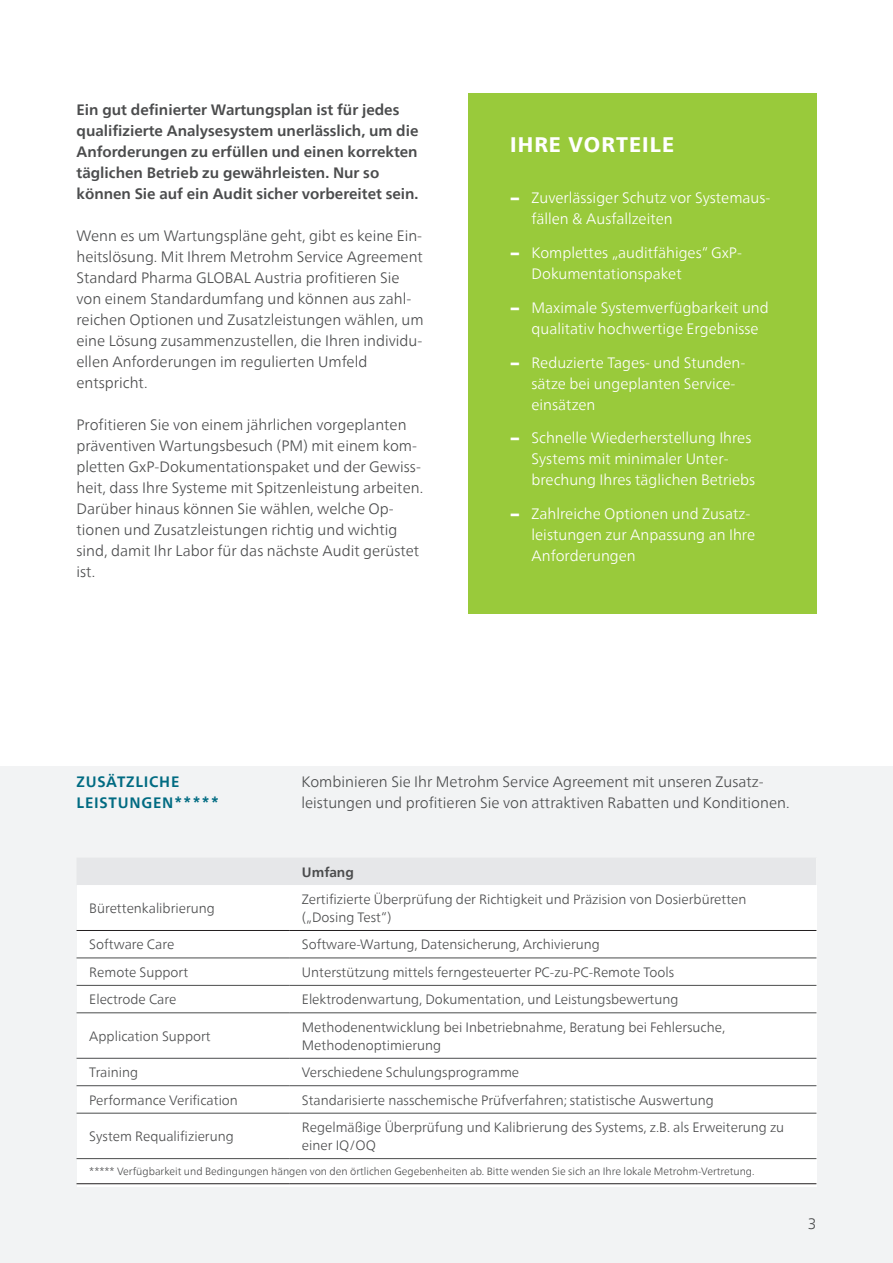
<style>
.page{position:relative;width:893px;height:1263px;background:#fff}
.page>*{position:absolute;margin:0;border:0;box-sizing:border-box;transform-origin:0 0}
.Subhead_14_20_50pt_h{font:800 21px "Neue Frutiger World";letter-spacing:.05em;color:#fff}
.Copy_10_14pt_light{font:300 15px/21px "Neue Frutiger World";color:#4b4c4d}
.t1{font:300 15px/21px "Neue Frutiger World";color:#fff}
.Copy_10_14pt_light-2{font:700 15px/21px "Neue Frutiger World";color:#4b4c4d}
._10_14_50pt_bold_upp{font:700 15px/21px "Neue Frutiger World";letter-spacing:.05em;color:#016b82}
.Table_9_12pt_light{font:300 13.5px/18px "Neue Frutiger World";color:#4b4c4d}
.Table_9_12pt_light-2{font:700 13.5px "Neue Frutiger World";color:#4b4c4d}
.Table_9_12pt_light-3{font:300 10.5px "Neue Frutiger World";color:#4b4c4d}
.s1{font-family:"Neue Frutiger World Xtra Blk";font-weight:400}
</style>
<div class="page">
<div style="left:0;top:766px;width:893px;height:497px;background:#f2f3f4"></div>
<div style="left:468px;top:94px;width:348px;height:520px;background:#99ca3b"></div>
<div style="left:77px;top:857px;width:739px;height:329px;background:#fff"></div>
<div style="left:77px;top:857px;width:739px;height:28px;background:#e6e7e9"></div>
<hr style="left:77px;top:930px;width:212px;height:1px;background:#231f20">
<hr style="left:289px;top:930px;width:527px;height:1px;background:#231f20">
<hr style="left:77px;top:1183px;width:212px;height:1px;background:#231f20">
<hr style="left:289px;top:1183px;width:527px;height:1px;background:#231f20">
<hr style="left:77px;top:958px;width:212px;height:1px;background:#4b4c4d">
<hr style="left:77px;top:985px;width:212px;height:1px;background:#4b4c4d">
<hr style="left:77px;top:1012px;width:212px;height:1px;background:#4b4c4d">
<hr style="left:77px;top:1058px;width:212px;height:1px;background:#4b4c4d">
<hr style="left:77px;top:1085px;width:212px;height:1px;background:#4b4c4d">
<hr style="left:77px;top:1113px;width:212px;height:1px;background:#4b4c4d">
<hr style="left:289px;top:958px;width:527px;height:1px;background:#4b4c4d">
<hr style="left:289px;top:985px;width:527px;height:1px;background:#4b4c4d">
<hr style="left:289px;top:1012px;width:527px;height:1px;background:#4b4c4d">
<hr style="left:289px;top:1058px;width:527px;height:1px;background:#4b4c4d">
<hr style="left:289px;top:1085px;width:527px;height:1px;background:#4b4c4d">
<hr style="left:289px;top:1113px;width:527px;height:1px;background:#4b4c4d">
<hr style="left:77px;top:1158px;width:212px;height:1px;background:#4b4c4d">
<hr style="left:289px;top:1158px;width:527px;height:1px;background:#4b4c4d">
<p class="Copy_10_14pt_light-2" style="left:77px;top:99px;width:343px">Ein gut definierter Wartungsplan ist für jedes qualifizierte Analysesystem unerlässlich, um die Anforderungen zu erfüllen und einen korrekten täglichen Betrieb zu gewährleisten. Nur so können Sie auf ein Audit sicher vorbereitet sein.</p>
<p class="Copy_10_14pt_light" style="left:77px;top:226px;width:349px">Wenn es um Wartungspläne geht, gibt es keine Ein&shy;heitslösung. Mit Ihrem Metrohm Service Agreement Standard Pharma GLOBAL Austria profitieren Sie von einem Standardumfang und können aus zahl&shy;reichen Optionen und Zusatzleistungen wählen, um eine Lösung zusammenzustellen, die Ihren individu&shy;ellen Anforderungen im regulierten Umfeld entspricht.</p>
<p class="Copy_10_14pt_light" style="left:77px;top:415px;width:348px">Profitieren Sie von einem jährlichen vorgeplanten präventiven Wartungsbesuch (PM) mit einem kom&shy;pletten GxP-Dokumentationspaket und der Gewiss&shy;heit, dass Ihre Systeme mit Spitzenleistung arbeiten.<br>Darüber hinaus können Sie wählen, welche Op&shy;tionen und Zusatzleistungen richtig und wichtig sind, damit Ihr Labor für das nächste Audit gerüstet ist.</p>
<p class="Subhead_14_20_50pt_h" style="left:510px;top:133px;width:165px">IHRE VORTEILE</p>
<p class="t1" style="left:531px;top:188px;width:240px;text-indent:-21px"><span class="s1">−</span> Zuverlässiger Schutz vor Systemaus&shy;fällen &amp; Ausfallzeiten</p>
<p class="t1" style="left:531px;top:242px;width:212px;text-indent:-21px"><span class="s1">−</span> Komplettes „auditfähiges“ GxP-<br>Dokumentationspaket</p>
<p class="t1" style="left:531px;top:297px;width:239px;text-indent:-21px"><span class="s1">−</span> Maximale Systemverfügbarkeit und qualitativ hochwertige Ergebnisse</p>
<p class="t1" style="left:531px;top:352px;width:215px;text-indent:-21px"><span class="s1">−</span> Reduzierte Tages- und Stunden&shy;sätze bei ungeplanten Service&shy;einsätzen</p>
<p class="t1" style="left:531px;top:428px;width:225px;text-indent:-21px"><span class="s1">−</span> Schnelle Wiederherstellung Ihres<br>Systems mit minimaler Unter&shy;brechung Ihres täglichen Betriebs</p>
<p class="t1" style="left:531px;top:503px;width:225px;text-indent:-21px"><span class="s1">−</span> Zahlreiche Optionen und Zusatz&shy;leistungen zur Anpassung an Ihre<br>Anforderungen</p>
<p class="_10_14_50pt_bold_upp" style="left:77px;top:771px;width:144px">ZUSÄTZLICHE<br>LEISTUNGEN*****</p>
<p class="Copy_10_14pt_light" style="left:301px;top:772px;width:490px">Kombinieren Sie Ihr Metrohm Service Agreement mit unseren Zusatz&shy;leistungen und profitieren Sie von attraktiven Rabatten und Konditionen.</p>
<p class="Table_9_12pt_light" style="left:89px;top:899px;width:127px">Bürettenkalibrierung</p>
<p class="Table_9_12pt_light-2" style="left:302px;top:860px;width:53px">Umfang</p>
<p class="Table_9_12pt_light" style="left:302px;top:890px;width:446px">Zertifizierte Überprüfung der Richtigkeit und Präzision von Dosierbüretten</p>
<p class="Table_9_12pt_light" style="left:302px;top:908px;width:91px">(„Dosing Test“)</p>
<p class="Table_9_12pt_light" style="left:89px;top:936px;width:87px">Software Care</p>
<p class="Table_9_12pt_light" style="left:302px;top:936px;width:299px">Software-Wartung, Datensicherung, Archivierung</p>
<p class="Table_9_12pt_light" style="left:89px;top:963px;width:101px">Remote Support</p>
<p class="Table_9_12pt_light" style="left:302px;top:963px;width:374px">Unterstützung mittels ferngesteuerter PC-zu-PC-Remote Tools</p>
<p class="Table_9_12pt_light" style="left:89px;top:991px;width:89px">Electrode Care</p>
<p class="Table_9_12pt_light" style="left:302px;top:991px;width:378px">Elektrodenwartung, Dokumentation, und Leistungsbewertung</p>
<p class="Table_9_12pt_light" style="left:89px;top:1027px;width:123px">Application Support</p>
<p class="Table_9_12pt_light" style="left:302px;top:1018px;width:425px">Methodenentwicklung bei Inbetriebnahme, Beratung bei Fehlersuche,</p>
<p class="Table_9_12pt_light" style="left:302px;top:1036px;width:141px">Methodenoptimierung</p>
<p class="Table_9_12pt_light" style="left:89px;top:1063px;width:50px">Training</p>
<p class="Table_9_12pt_light" style="left:302px;top:1063px;width:219px">Verschiedene Schulungsprogramme</p>
<p class="Table_9_12pt_light" style="left:89px;top:1091px;width:150px">Performance Verification</p>
<p class="Table_9_12pt_light" style="left:302px;top:1091px;width:413px">Standarisierte nasschemische Prüfverfahren; statistische Auswertung</p>
<p class="Table_9_12pt_light" style="left:89px;top:1127px;width:146px">System Requalifizierung</p>
<p class="Table_9_12pt_light" style="left:302px;top:1118px;width:484px">Regelmäßige Überprüfung und Kalibrierung des Systems, z.B. als Erweiterung zu einer IQ/OQ</p>
<p class="Table_9_12pt_light-3" style="left:89px;top:1163px;width:667px">***** Verfügbarkeit und Bedingungen hängen von den örtlichen Gegebenheiten ab. Bitte wenden Sie sich an Ihre lokale Metrohm-Vertretung.</p>
<p class="Copy_10_14pt_light" style="left:808px;top:1213px;width:10px">3</p>
</div>
